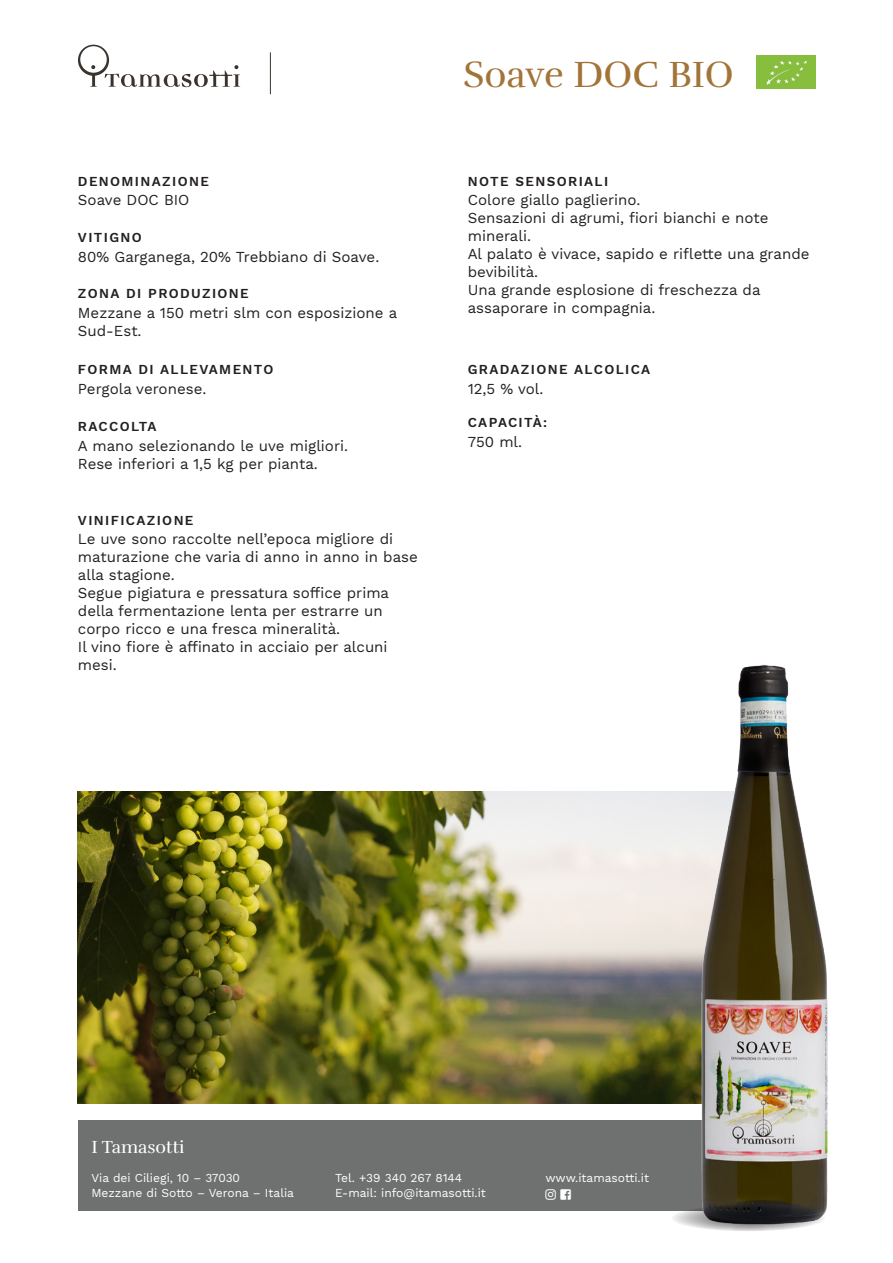
<style>
.page{position:relative;width:893px;height:1263px;background:#fff}
.page>*{position:absolute;margin:0;border:0;box-sizing:border-box;transform-origin:0 0}
.t1{font:37.5px "Rufina";letter-spacing:-.005em;color:#a37438}
.t2{font:18px "Rufina";color:#fff}
.t3{font:15px/18px "Work Sans";color:#231f20}
.t4{font:600 13.5px "Work Sans";letter-spacing:.1em;color:#231f20}
.t5{font:12px "Work Sans";color:#fff}
</style>
<div class="page">
<img style="left:78px;top:791px;width:579px;height:312px">
<div style="left:78px;top:1121px;width:683px;height:90px;background:#6f7070"></div>
<img style="left:657px;top:664px;width:171px;height:567px">
<svg style="left:78px;top:45px;width:162px;height:42px"></svg>
<hr style="left:270px;top:52px;width:1px;height:42px;background:#3b342d">
<img style="left:756px;top:56px;width:59px;height:32px">
<svg style="left:671px;top:1205px;width:155px;height:26px;background:#626264"></svg>
<p class="t1" style="left:463px;top:52px;width:272px">Soave DOC BIO</p>
<p class="t4" style="left:78px;top:173px;width:132px">DENOMINAZIONE</p>
<p class="t4" style="left:468px;top:173px;width:142px">NOTE SENSORIALI</p>
<p class="t3" style="left:78px;top:192px;width:113px">Soave DOC BIO</p>
<p class="t3" style="left:468px;top:192px;width:174px">Colore giallo paglierino.</p>
<p class="t3" style="left:468px;top:210px;width:302px">Sensazioni di agrumi, fiori bianchi e note minerali.</p>
<p class="t3" style="left:468px;top:246px;width:343px">Al palato è vivace, sapido e riflette una grande bevibilità.</p>
<p class="t3" style="left:468px;top:282px;width:294px">Una grande esplosione di freschezza da assaporare in compagnia.</p>
<p class="t4" style="left:78px;top:229px;width:65px">VITIGNO</p>
<p class="t3" style="left:78px;top:248px;width:303px">80% Garganega, 20% Trebbiano di Soave.</p>
<p class="t4" style="left:78px;top:286px;width:172px">ZONA DI PRODUZIONE</p>
<p class="t3" style="left:78px;top:304px;width:321px">Mezzane a 150 metri slm con esposizione a<br>Sud-Est.</p>
<p class="t4" style="left:78px;top:361px;width:197px">FORMA DI ALLEVAMENTO</p>
<p class="t3" style="left:78px;top:380px;width:130px">Pergola veronese.</p>
<p class="t4" style="left:78px;top:419px;width:80px">RACCOLTA</p>
<p class="t3" style="left:78px;top:437px;width:272px">A mano selezionando le uve migliori.</p>
<p class="t3" style="left:78px;top:455px;width:241px">Rese inferiori a 1,5 kg per pianta.</p>
<p class="t4" style="left:78px;top:512px;width:117px">VINIFICAZIONE</p>
<p class="t3" style="left:78px;top:531px;width:341px">Le uve sono raccolte nell’epoca migliore di maturazione che varia di anno in anno in base alla stagione.</p>
<p class="t3" style="left:78px;top:585px;width:313px">Segue pigiatura e pressatura soffice prima della fermentazione lenta per estrarre un</p>
<p class="t3" style="left:78px;top:621px;width:264px">corpo ricco e una fresca mineralità.</p>
<p class="t3" style="left:78px;top:639px;width:311px">Il vino fiore è affinato in acciaio per alcuni mesi.</p>
<p class="t4" style="left:468px;top:361px;width:184px">GRADAZIONE ALCOLICA</p>
<p class="t3" style="left:468px;top:380px;width:77px">12,5 % vol.</p>
<p class="t4" style="left:468px;top:415px;width:81px">CAPACITÀ:</p>
<p class="t3" style="left:468px;top:433px;width:56px">750 ml.</p>
<p class="t2" style="left:91px;top:1136px;width:95px">I Tamasotti</p>
<p class="t5" style="left:91px;top:1171px;width:150px">Via dei Ciliegi, 10 – 37030</p>
<p class="t5" style="left:91px;top:1186px;width:204px">Mezzane di Sotto – Verona – Italia</p>
<p class="t5" style="left:335px;top:1171px;width:129px">Tel. +39 340 267 8144</p>
<p class="t5" style="left:335px;top:1186px;width:152px">E-mail: info@itamasotti.it</p>
<p class="t5" style="left:545px;top:1171px;width:105px">www.itamasotti.it</p>
</div>
